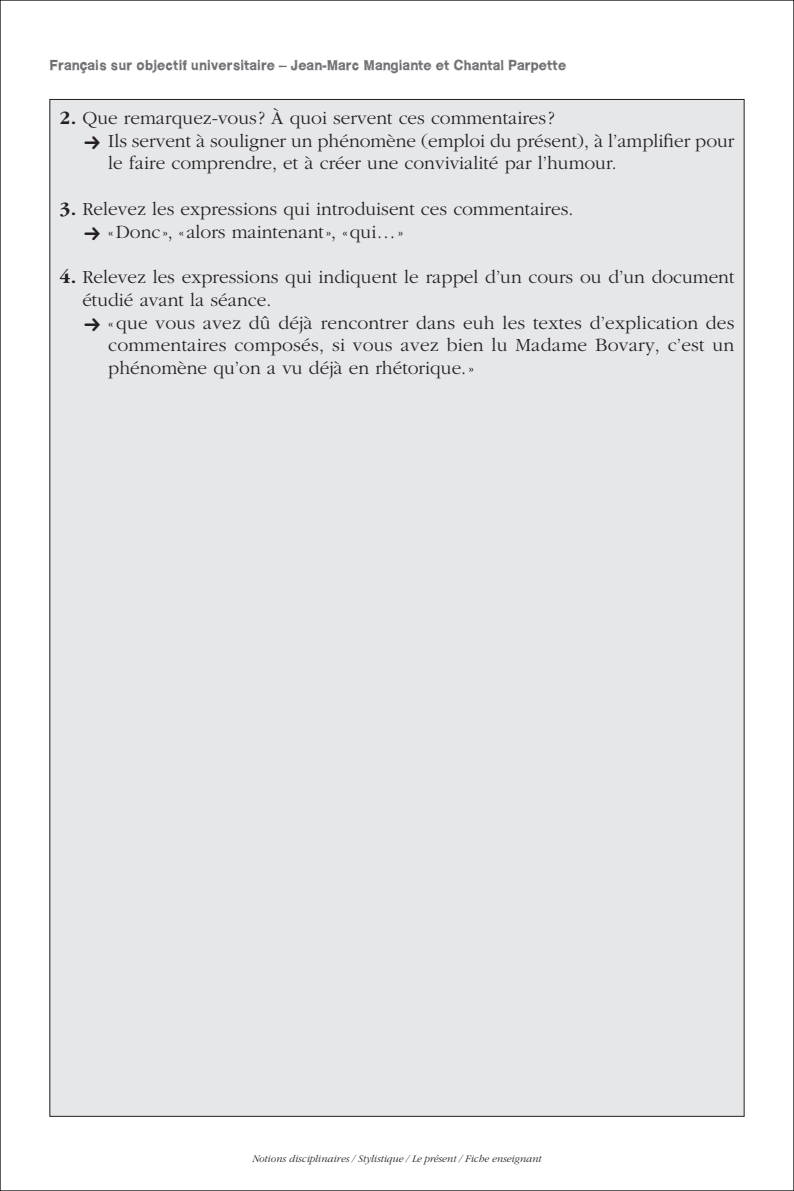
<style>
.page{position:relative;width:794px;height:1191px;background:#fff}
.page>*{position:absolute;margin:0;border:0;box-sizing:border-box;transform-origin:0 0}
.t1{font:300 19.25px/22.8px "Garamond";color:#231f20}
.t2{font:700 14px "WCROUGHTRAD Bta";color:#6c6d70}
.t3{font:italic 300 10.5px "Garamond";color:#231f20}
.s1{font-family:"Garamond IT Cby BT";font-weight:700}
</style>
<div class="page">
<div style="left:50px;top:99px;width:694px;height:1017px;background:#e6e7e9"></div>
<p class="t2" style="left:50px;top:57px;width:518px">Français sur objectif universitaire – Jean-Marc Mangiante et Chantal Parpette</p>
<p class="t1" style="left:108px;top:107px;width:628px;text-indent:-49px"><span class="s1">2.</span> Que remarquez-vous ? À quoi servent ces commentaires ?<br>Ils servent à souligner un phénomène (emploi du présent), à l’amplifier pour le faire comprendre, et à créer une convivialité par l’humour.</p>
<p class="t1" style="left:108px;top:198px;width:467px;text-indent:-49px"><span class="s1">3.</span> Relevez les expressions qui introduisent ces commentaires. «Donc », « alors maintenant», «qui…»</p>
<p class="t1" style="left:82px;top:266px;width:653px;text-indent:-23px"><span class="s1">4.</span> Relevez les expressions qui indiquent le rappel d’un cours ou d’un document étudié avant la séance.</p>
<p class="t1" style="left:108px;top:312px;width:628px;text-align:justify">« que vous avez dû déjà rencontrer dans euh les textes d’explication des commentaires composés, si vous avez bien lu Madame Bovary, c’est un phénomène qu’on a vu déjà en rhétorique.»</p>
<p class="t3" style="left:252px;top:1152px;width:291px">Notions disciplinaires / Stylistique / Le présent / Fiche enseignant</p>
</div>
